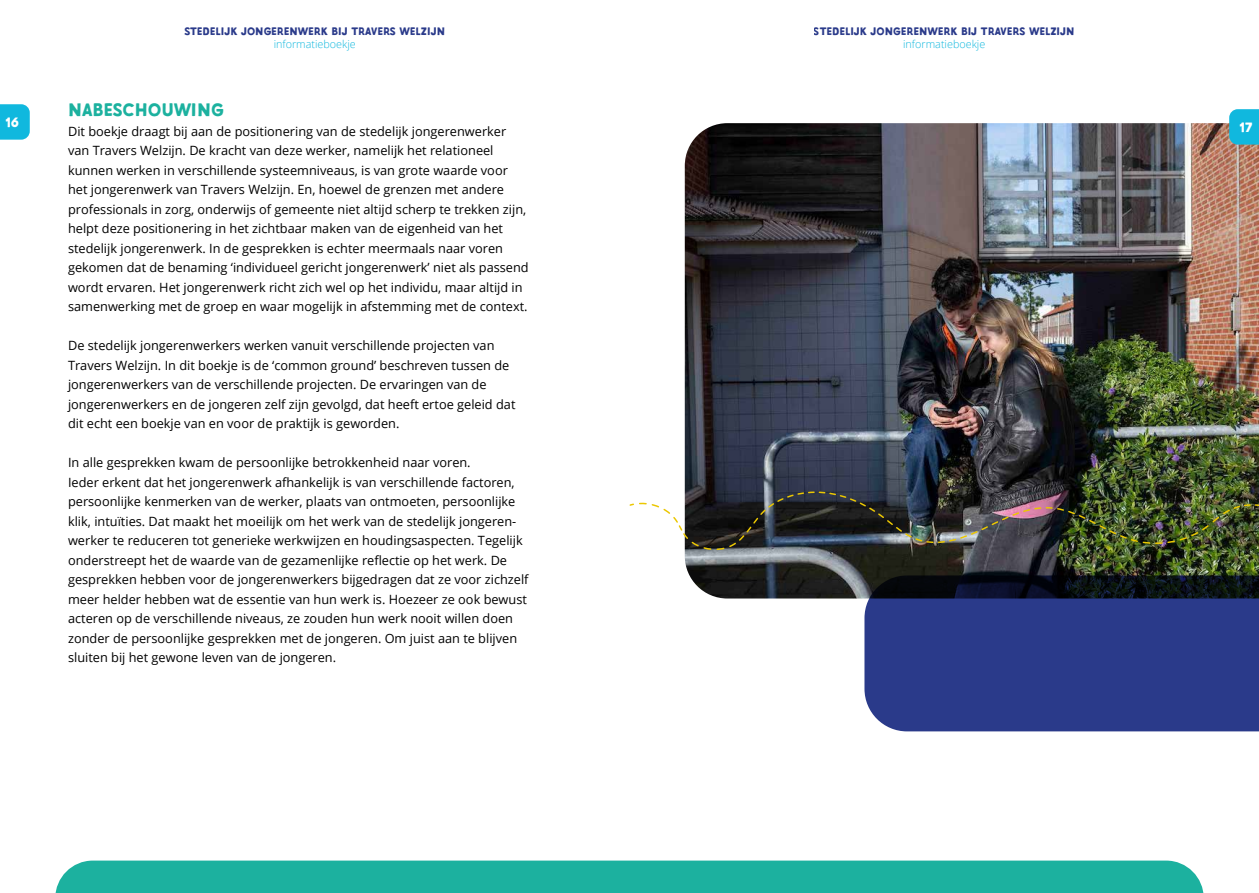
<style>
.page{position:relative;width:1259px;height:893px;background:#fff}
.page>*{position:absolute;margin:0;border:0;box-sizing:border-box;transform-origin:0 0}
.t1{font:18px "Labours";color:#1cb19f}
.t2{font:13.5px "Labours";color:#fff}
.t3{font:12.75px/19.5px "Open Sans";color:#000}
.t4{font:10.8px "Labours";color:#2a3a8a}
.t5{font:300 10.8px "Open Sans";color:#10b8de}
</style>
<div class="page">
<div style="left:55px;top:861px;width:1148px;height:32px;background:#1cb19f"></div>
<svg style="left:0;top:104px;width:30px;height:36px"></svg>
<img style="left:685px;top:123px;width:574px;height:475px">
<svg style="left:1229px;top:109px;width:30px;height:36px"></svg>
<img style="left:629px;top:491px;width:630px;height:60px">
<svg style="left:864px;top:575px;width:395px;height:156px;background:#273579"></svg>
<p class="t2" style="left:6px;top:113px;width:15px">16</p>
<p class="t4" style="left:184px;top:23px;width:262px">STEDELIJK JONGERENWERK BIJ TRAVERS WELZIJN</p>
<p class="t5" style="left:274px;top:36px;width:84px">informatieboekje</p>
<h1 class="t1" style="left:68px;top:97px;width:157px">NABESCHOUWING</h1>
<p class="t3" style="left:68px;top:121px;width:462px">Dit boekje draagt bij aan de positionering van de stedelijk jongerenwerker van Travers Welzijn. De kracht van deze werker, namelijk het relationeel kunnen werken in verschillende systeemniveaus, is van grote waarde voor het jongerenwerk van Travers Welzijn. En, hoewel de grenzen met andere professionals in zorg, onderwijs of gemeente niet altijd scherp te trekken zijn, helpt deze positionering in het zichtbaar maken van de eigenheid van het stedelijk jongerenwerk. In de gesprekken is echter meermaals naar voren gekomen dat de benaming ‘individueel gericht jongerenwerk’ niet als passend wordt ervaren. Het jongerenwerk richt zich wel op het individu, maar altijd in samenwerking met de groep en waar mogelijk in afstemming met de context.</p>
<p class="t3" style="left:68px;top:336px;width:449px">De stedelijk jongerenwerkers werken vanuit verschillende projecten van Travers Welzijn. In dit boekje is de ‘common ground’ beschreven tussen de jongerenwerkers van de verschillende projecten. De ervaringen van de jongerenwerkers en de jongeren zelf zijn gevolgd, dat heeft ertoe geleid dat dit echt een boekje van en voor de praktijk is geworden.</p>
<p class="t3" style="left:68px;top:453px;width:462px">In alle gesprekken kwam de persoonlijke betrokkenheid naar voren.<br>Ieder erkent dat het jongerenwerk afhankelijk is van verschillende factoren, persoonlijke kenmerken van de werker, plaats van ontmoeten, persoonlijke klik, intuïties. Dat maakt het moeilijk om het werk van de stedelijk jongeren&shy;werker te reduceren tot generieke werkwijzen en houdingsaspecten. Tegelijk onderstreept het de waarde van de gezamenlijke reflectie op het werk. De gesprekken hebben voor de jongerenwerkers bijgedragen dat ze voor zichzelf meer helder hebben wat de essentie van hun werk is. Hoezeer ze ook bewust acteren op de verschillende niveaus, ze zouden hun werk nooit willen doen zonder de persoonlijke gesprekken met de jongeren. Om juist aan te blijven sluiten bij het gewone leven van de jongeren.</p>
<p class="t4" style="left:814px;top:23px;width:262px">STEDELIJK JONGERENWERK BIJ TRAVERS WELZIJN</p>
<p class="t5" style="left:903px;top:36px;width:84px">informatieboekje</p>
<p class="t2" style="left:1239px;top:118px;width:14px">17</p>
</div>
